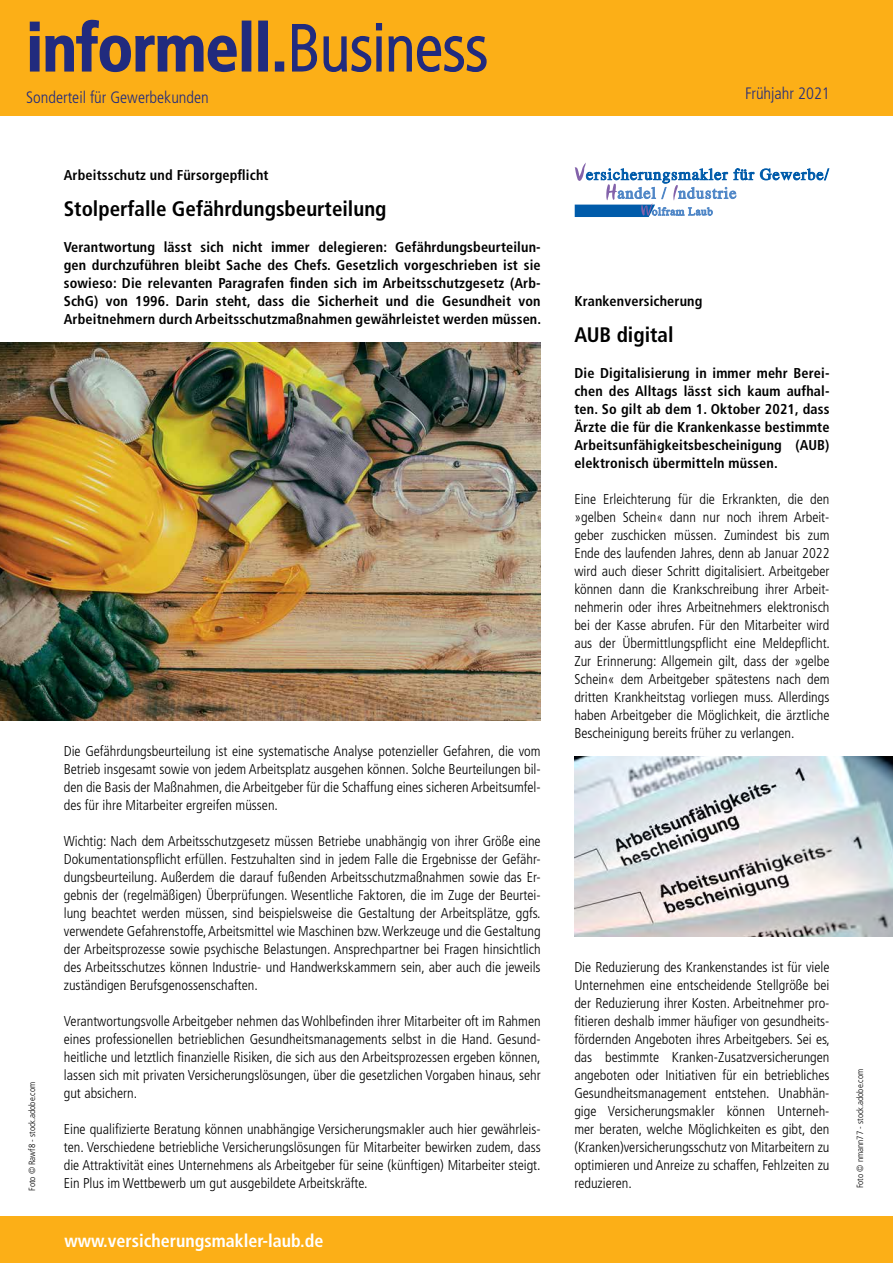
<style>
.page{position:relative;width:893px;height:1263px;background:#fff}
.page>*{position:absolute;margin:0;border:0;box-sizing:border-box;transform-origin:0 0}
.t1{font:700 condensed 66px "Frutiger LT Std";letter-spacing:-.01em;color:#212b7e}
.t2{font:700 condensed 21px "Frutiger LT Std";color:#000}
.t3{font:700 condensed 18px "Frutiger LT Std";color:#fff}
.t4{font:300 condensed 16.5px "Frutiger LT Std";color:#212b7e}
.t5{font:300 condensed 14.25px/18px "Frutiger LT Std";color:#000;text-align:justify}
.t6{font:700 condensed 14.25px/18px "Frutiger LT Std";letter-spacing:.01em;color:#000;text-align:justify}
.t7{font:300 condensed 9px "Frutiger LT Std";color:#000}
.s1{font-weight:300}
</style>
<div class="page">
<div style="left:0;top:0;width:893px;height:115px;background:#fcaf17"></div>
<svg style="left:29px;top:19px;width:208px;height:54px"></svg>
<div style="left:242px;top:21px;width:9px;height:51px;border:2px solid #212b7e"></div>
<div style="left:258px;top:21px;width:10px;height:51px;border:2px solid #212b7e"></div>
<div style="left:275px;top:61px;width:9px;height:11px;border:2px solid #212b7e"></div>
<svg style="left:292px;top:23px;width:195px;height:49px"></svg>
<img style="left:0;top:342px;width:541px;height:378px">
<img style="left:574px;top:756px;width:319px;height:180px">
<div style="left:0;top:1217px;width:893px;height:46px;background:#fcaf17"></div>
<svg style="left:575px;top:163px;width:179px;height:54px"></svg>
<svg style="left:760px;top:169px;width:69px;height:11px"></svg>
<h1 class="t1" style="left:26px;top:9px;width:464px">informell.<span class="s1">Business</span></h1>
<p class="t4" style="left:26px;top:88px;width:184px">Sonderteil für Gewerbekunden</p>
<p class="t6" style="left:64px;top:166px;width:206px">Arbeitsschutz und Fürsorgepflicht</p>
<h2 class="t2" style="left:64px;top:196px;width:324px">Stolperfalle Gefährdungsbeurteilung</h2>
<p class="t6" style="left:64px;top:238px;width:479px">Verantwortung lässt sich nicht immer delegieren: Gefährdungsbeurteilun&shy;gen durchzuführen bleibt Sache des Chefs. Gesetzlich vorgeschrieben ist sie sowieso: Die relevanten Paragrafen finden sich im Arbeitsschutzgesetz (Arb-SchG) von 1996. Darin steht, dass die Sicherheit und die Gesundheit von Arbeitnehmern durch Arbeitsschutzmaßnahmen gewährleistet werden müssen.</p>
<p class="t7" style="left:27px;top:1191px;width:110px;rotate:-90deg">Foto © Rawf8 - stock.adobe.com</p>
<p class="t5" style="left:64px;top:742px;width:478px">Die Gefährdungsbeurteilung ist eine systematische Analyse potenzieller Gefahren, die vom Betrieb insgesamt sowie von jedem Arbeitsplatz ausgehen können. Solche Beurteilungen bil&shy;den die Basis der Maßnahmen, die Arbeitgeber für die Schaffung eines sicheren Arbeitsumfel&shy;des für ihre Mitarbeiter ergreifen müssen.</p>
<p class="t5" style="left:64px;top:832px;width:478px">Wichtig: Nach dem Arbeitsschutzgesetz müssen Betriebe unabhängig von ihrer Größe eine Dokumentationspflicht erfüllen. Festzuhalten sind in jedem Falle die Ergebnisse der Gefähr&shy;dungsbeurteilung. Außerdem die darauf fußenden Arbeitsschutzmaßnahmen sowie das Er&shy;gebnis der (regelmäßigen) Überprüfungen. Wesentliche Faktoren, die im Zuge der Beurtei&shy;lung beachtet werden müssen, sind beispielsweise die Gestaltung der Arbeitsplätze, ggfs. verwendete Gefahrenstoffe, Arbeitsmittel wie Maschinen bzw. Werkzeuge und die Gestaltung der Arbeitsprozesse sowie psychische Belastungen. Ansprechpartner bei Fragen hinsichtlich des Arbeitsschutzes können Industrie- und Handwerkskammern sein, aber auch die jeweils zuständigen Berufsgenossenschaften.</p>
<p class="t5" style="left:64px;top:1012px;width:478px">Verantwortungsvolle Arbeitgeber nehmen das Wohlbefinden ihrer Mitarbeiter oft im Rahmen eines professionellen betrieblichen Gesundheitsmanagements selbst in die Hand. Gesund&shy;heitliche und letztlich finanzielle Risiken, die sich aus den Arbeitsprozessen ergeben können, lassen sich mit privaten Versicherungslösungen, über die gesetzlichen Vorgaben hinaus, sehr gut absichern.</p>
<p class="t5" style="left:64px;top:1120px;width:478px">Eine qualifizierte Beratung können unabhängige Versicherungsmakler auch hier gewährleis&shy;ten. Verschiedene betriebliche Versicherungslösungen für Mitarbeiter bewirken zudem, dass die Attraktivität eines Unternehmens als Arbeitgeber für seine (künftigen) Mitarbeiter steigt.<br>Ein Plus im Wettbewerb um gut ausgebildete Arbeitskräfte.</p>
<p class="t3" style="left:64px;top:1230px;width:260px">www.versicherungsmakler-laub.de</p>
<p class="t4" style="left:745px;top:84px;width:86px">Frühjahr 2021</p>
<p class="t6" style="left:574px;top:292px;width:130px">Krankenversicherung</p>
<h2 class="t2" style="left:574px;top:322px;width:101px">AUB digital</h2>
<p class="t6" style="left:574px;top:364px;width:257px">Die Digitalisierung in immer mehr Berei&shy;chen des Alltags lässt sich kaum aufhal&shy;ten. So gilt ab dem 1. Oktober 2021, dass Ärzte die für die Krankenkasse bestimmte Arbeitsunfähigkeitsbescheinigung (AUB) elektronisch übermitteln müssen.</p>
<p class="t5" style="left:574px;top:490px;width:257px">Eine Erleichterung für die Erkrankten, die den »gelben Schein« dann nur noch ihrem Arbeit&shy;geber zuschicken müssen. Zumindest bis zum Ende des laufenden Jahres, denn ab Januar 2022 wird auch dieser Schritt digitalisiert. Arbeitgeber können dann die Krankschreibung ihrer Arbeit&shy;nehmerin oder ihres Arbeitnehmers elektronisch bei der Kasse abrufen. Für den Mitarbeiter wird aus der Übermittlungspflicht eine Meldepflicht.<br>Zur Erinnerung: Allgemein gilt, dass der »gelbe Schein« dem Arbeitgeber spätestens nach dem dritten Krankheitstag vorliegen muss. Allerdings haben Arbeitgeber die Möglichkeit, die ärztliche Bescheinigung bereits früher zu verlangen.</p>
<p class="t5" style="left:574px;top:958px;width:257px">Die Reduzierung des Krankenstandes ist für viele Unternehmen eine entscheidende Stellgröße bei der Reduzierung ihrer Kosten. Arbeitnehmer pro&shy;fitieren deshalb immer häufiger von gesundheits&shy;fördernden Angeboten ihres Arbeitgebers. Sei es, das bestimmte Kranken-Zusatzversicherungen angeboten oder Initiativen für ein betriebliches Gesundheitsmanagement entstehen. Unabhän&shy;gige Versicherungsmakler können Unterneh&shy;mer beraten, welche Möglichkeiten es gibt, den (Kranken)versicherungsschutz von Mitarbeitern zu optimieren und Anreize zu schaffen, Fehlzeiten zu reduzieren.</p>
<p class="t7" style="left:855px;top:1188px;width:121px;rotate:-90deg">Foto © nmann77 - stock.adobe.com</p>
</div>
